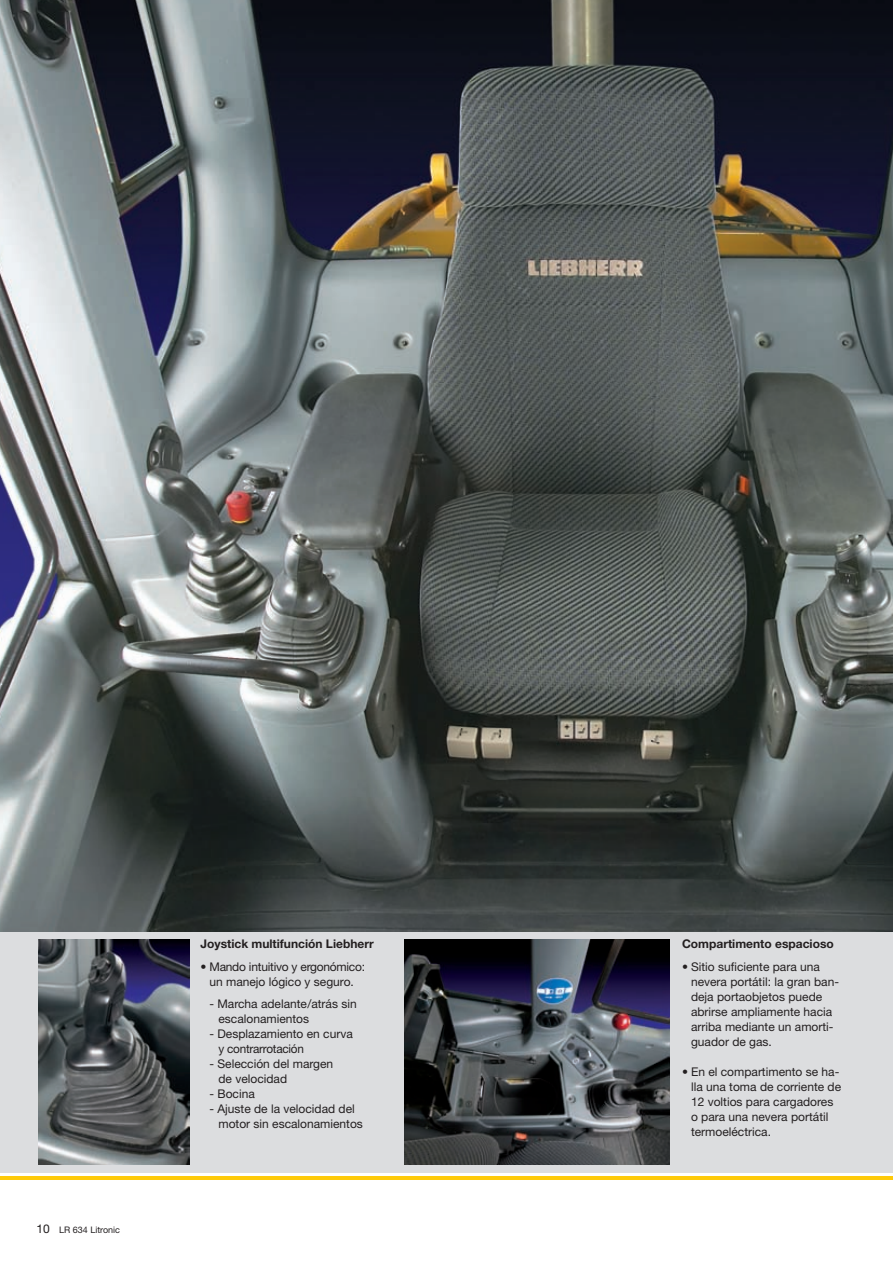
<style>
.page{position:relative;width:893px;height:1263px;background:#fff}
.page>*{position:absolute;margin:0;border:0;box-sizing:border-box;transform-origin:0 0}
.t1{font:12px/15px "Helvetica Neue LT";color:#231f20}
.t2{font:700 12px "Helvetica Neue LT";color:#231f20}
.t3{font:12px/15px "Helvetica Neue LT";letter-spacing:-.02em;color:#231f20;text-align:center}
.t4{font:9px "Helvetica Neue LT";color:#231f20}
.s1{font-size:12px}
</style>
<div class="page">
<div style="left:0;top:931px;width:893px;height:241px;background:#dcdddf"></div>
<hr style="left:0;top:1176px;width:893px;height:3px;background:#feca0a">
<img style="left:0;top:0;width:893px;height:931px">
<img style="left:404px;top:939px;width:265px;height:226px">
<img style="left:39px;top:939px;width:151px;height:225px">
<p class="t4" style="left:37px;top:1226px;width:85px"><span class="s1">10</span> LR 634 Litronic</p>
<p class="t2" style="left:200px;top:939px;width:175px">Joystick multifunción Liebherr</p>
<p class="t3" style="left:200px;top:960px;width:166px">• Mando intuitivo y ergonómico: un manejo lógico y seguro.</p>
<p class="t1" style="left:218px;top:997px;width:140px;text-indent:-9px">- Marcha adelante/atrás sin escalonamientos</p>
<p class="t1" style="left:218px;top:1027px;width:136px;text-indent:-9px">- Desplazamiento en curva y contrarrotación</p>
<p class="t1" style="left:218px;top:1057px;width:116px;text-indent:-9px">- Selección del margen de velocidad</p>
<p class="t1" style="left:209px;top:1087px;width:47px">- Bocina</p>
<p class="t1" style="left:218px;top:1102px;width:146px;text-indent:-9px">- Ajuste de la velocidad del motor sin escalonamientos</p>
<p class="t2" style="left:682px;top:940px;width:153px">Compartimento espacioso</p>
<p class="t1" style="left:691px;top:960px;width:150px;text-indent:-9px">• Sitio suficiente para una nevera portátil: la gran ban&shy;deja portaobjetos puede abrirse ampliamente hacia arriba mediante un amorti&shy;guador de gas.</p>
<p class="t1" style="left:691px;top:1065px;width:152px;text-indent:-9px">• En el compartimento se ha&shy;lla una toma de corriente de<br>12 voltios para cargadores o para una nevera portátil termoeléctrica.</p>
</div>
